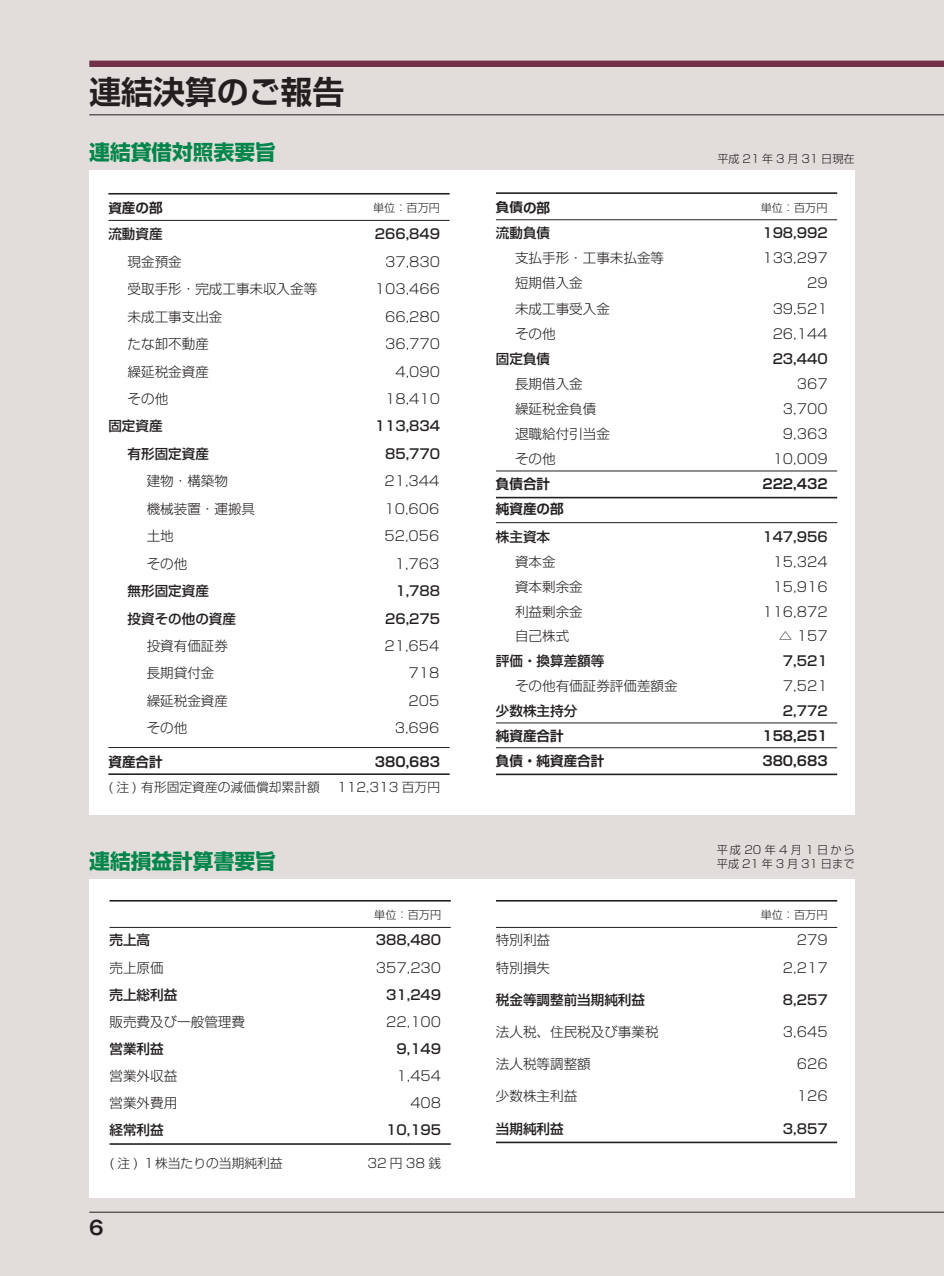
<style>
.page{position:relative;width:944px;height:1276px;background:#e2ddda}
.page>*{position:absolute;margin:0;border:0;box-sizing:border-box;transform-origin:0 0}
.t1{font:700 31.95px "Shin Go Pr 6 N De";color:#231f20}
.t2{font:700 20.7px "Shin Go Pr 6 N";color:#00854a}
.t3{font:700 19.12px "Gothic MB101 Pr 6 N De";color:#231f20}
.t4{font:300 13.5px "Shin Go Pr 6 N";color:#231f20}
.t5{font:500 13.5px "Shin Go Pr 6 N";color:#231f20}
.t6{font:700 13.5px "Shin Go Pr 6 N De";color:#231f20}
.t7{font:300 12.83px "Shin Go Pr 6 N";color:#231f20}
.t8{font:700 12.83px "Shin Go Pr 6 N De";color:#231f20;scale:1.05 1}
.t9{font:300 11.25px "Shin Go Pr 6 N";letter-spacing:.015em;color:#231f20}
.t10{font:300 11.25px/13.5px "Shin Go Pr 6 N";letter-spacing:.255em;color:#231f20}
.t11{font:300 11.25px "Shin Go Pr 6 N";letter-spacing:.25em;color:#231f20}
.s1{font-size:12.83px}
.s2{font-size:13.5px}
</style>
<div class="page">
<hr style="left:89px;top:1211px;width:855px;height:1px;background:#231f20">
<div style="left:89px;top:61px;width:855px;height:6px;background:#723147"></div>
<hr style="left:89px;top:114px;width:855px;height:1px;background:#231f20">
<div style="left:89px;top:879px;width:766px;height:319px;background:#fff"></div>
<div style="left:89px;top:170px;width:766px;height:644px;background:#fff"></div>
<hr style="left:110px;top:900px;width:341px;height:1px;background:#231f20">
<hr style="left:110px;top:927px;width:341px;height:1px;background:#231f20">
<hr style="left:110px;top:1143px;width:341px;height:1px;background:#231f20">
<hr style="left:496px;top:900px;width:341px;height:1px;background:#231f20">
<hr style="left:496px;top:927px;width:341px;height:1px;background:#231f20">
<hr style="left:496px;top:1141px;width:341px;height:2px;background:#231f20">
<hr style="left:108px;top:193px;width:342px;height:2px;background:#231f20">
<hr style="left:108px;top:220px;width:342px;height:1px;background:#231f20">
<hr style="left:108px;top:747px;width:342px;height:1px;background:#231f20">
<hr style="left:108px;top:773px;width:342px;height:2px;background:#231f20">
<hr style="left:496px;top:192px;width:341px;height:2px;background:#231f20">
<hr style="left:496px;top:219px;width:341px;height:1px;background:#231f20">
<hr style="left:496px;top:470px;width:341px;height:1px;background:#231f20">
<hr style="left:496px;top:497px;width:341px;height:1px;background:#231f20">
<hr style="left:496px;top:522px;width:341px;height:1px;background:#231f20">
<hr style="left:496px;top:722px;width:341px;height:1px;background:#231f20">
<hr style="left:496px;top:747px;width:341px;height:1px;background:#231f20">
<hr style="left:496px;top:773px;width:341px;height:2px;background:#231f20">
<h1 class="t1" style="left:89px;top:66px;width:257px">連結決算のご報告</h1>
<h2 class="t2" style="left:89px;top:135px;width:188px">連結貸借対照表要旨</h2>
<p class="t6" style="left:108px;top:197px;width:56px"><span class="s1">資</span>産の部</p>
<p class="t9" style="left:373px;top:199px;width:68px">単位：百万円</p>
<p class="t5" style="left:108px;top:223px;width:56px">流動資産</p>
<p class="t5" style="left:375px;top:223px;width:67px">266,849</p>
<p class="t4" style="left:128px;top:250px;width:56px">現金預金</p>
<p class="t4" style="left:385px;top:250px;width:56px">37,830</p>
<p class="t4" style="left:128px;top:278px;width:191px">受取手形・完成工事未収入金等</p>
<p class="t4" style="left:375px;top:278px;width:67px">103,466</p>
<p class="t4" style="left:128px;top:305px;width:96px">未成工事支出金</p>
<p class="t4" style="left:385px;top:305px;width:56px">66,280</p>
<p class="t4" style="left:128px;top:333px;width:83px">たな卸不動産</p>
<p class="t4" style="left:385px;top:333px;width:56px">36,770</p>
<p class="t4" style="left:128px;top:360px;width:83px">繰延税金資産</p>
<p class="t4" style="left:395px;top:360px;width:46px">4,090</p>
<p class="t4" style="left:128px;top:388px;width:42px">その他</p>
<p class="t4" style="left:385px;top:388px;width:56px">18,410</p>
<p class="t5" style="left:108px;top:415px;width:56px">固定資産</p>
<p class="t5" style="left:375px;top:415px;width:67px">113,834</p>
<p class="t5" style="left:128px;top:443px;width:83px">有形固定資産</p>
<p class="t5" style="left:385px;top:443px;width:56px">85,770</p>
<p class="t4" style="left:147px;top:470px;width:83px">建物･構築物</p>
<p class="t4" style="left:384px;top:470px;width:56px">21,344</p>
<p class="t4" style="left:147px;top:497px;width:110px">機械装置･運搬具</p>
<p class="t4" style="left:384px;top:497px;width:56px">10,606</p>
<p class="t4" style="left:147px;top:525px;width:29px">土地</p>
<p class="t4" style="left:384px;top:525px;width:56px">52,056</p>
<p class="t4" style="left:147px;top:552px;width:42px">その他</p>
<p class="t4" style="left:395px;top:552px;width:46px">1,763</p>
<p class="t5" style="left:128px;top:580px;width:83px">無形固定資産</p>
<p class="t5" style="left:395px;top:580px;width:46px">1,788</p>
<p class="t5" style="left:128px;top:607px;width:110px">投資その他の資産</p>
<p class="t5" style="left:385px;top:607px;width:56px">26,275</p>
<p class="t4" style="left:147px;top:635px;width:83px">投資有価証券</p>
<p class="t4" style="left:384px;top:635px;width:56px">21,654</p>
<p class="t4" style="left:147px;top:662px;width:69px">長期貸付金</p>
<p class="t4" style="left:408px;top:662px;width:32px">718</p>
<p class="t4" style="left:147px;top:689px;width:83px">繰延税金資産</p>
<p class="t4" style="left:409px;top:689px;width:32px">205</p>
<p class="t4" style="left:147px;top:717px;width:42px">その他</p>
<p class="t4" style="left:395px;top:717px;width:46px">3,696</p>
<p class="t6" style="left:108px;top:751px;width:56px">資産合計</p>
<p class="t6" style="left:375px;top:751px;width:67px">380,683</p>
<p class="t7" style="left:108px;top:776px;width:213px">( 注 ) 有形固定資産の減価償却累計額</p>
<p class="t7" style="left:337px;top:776px;width:104px">112,313 百万円</p>
<h2 class="t2" style="left:89px;top:844px;width:188px">連結損益計算書要旨</h2>
<p class="t9" style="left:374px;top:905px;width:68px">単位：百万円</p>
<p class="t5" style="left:110px;top:929px;width:42px">売上高</p>
<p class="t5" style="left:376px;top:929px;width:67px">388,480</p>
<p class="t4" style="left:110px;top:956px;width:56px">売上原価</p>
<p class="t4" style="left:376px;top:956px;width:67px">357,230</p>
<p class="t5" style="left:110px;top:983px;width:69px">売上総利益</p>
<p class="t5" style="left:386px;top:983px;width:56px">31,249</p>
<p class="t4" style="left:110px;top:1010px;width:137px">販売費及び一般管理費</p>
<p class="t4" style="left:386px;top:1010px;width:56px">22,100</p>
<p class="t5" style="left:110px;top:1037px;width:56px">営業利益</p>
<p class="t5" style="left:397px;top:1037px;width:46px">9,149</p>
<p class="t4" style="left:110px;top:1064px;width:69px">営業外収益</p>
<p class="t4" style="left:397px;top:1064px;width:46px">1,454</p>
<p class="t4" style="left:110px;top:1092px;width:69px">営業外費用</p>
<p class="t4" style="left:410px;top:1092px;width:32px">408</p>
<p class="t5" style="left:110px;top:1119px;width:56px">経常利益</p>
<p class="t5" style="left:386px;top:1119px;width:56px">10,195</p>
<p class="t7" style="left:110px;top:1152px;width:175px">( 注 ) １株当たりの当期純利益</p>
<p class="t7" style="left:367px;top:1152px;width:75px">32円38銭</p>
<h3 class="t3" style="left:89px;top:1212px;width:16px">6</h3>
<p class="t11" style="left:717px;top:150px;width:139px">平成21年3月31日現在</p>
<p class="t8" style="left:496px;top:197px;width:53px">負債<span class="s2">の部</span></p>
<p class="t9" style="left:761px;top:198px;width:68px">単位：百万円</p>
<p class="t5" style="left:496px;top:222px;width:56px">流動負債</p>
<p class="t5" style="left:762px;top:222px;width:67px">198,992</p>
<p class="t4" style="left:515px;top:247px;width:151px">支払手形・工事未払金等</p>
<p class="t4" style="left:762px;top:247px;width:67px">133,297</p>
<p class="t4" style="left:515px;top:272px;width:69px">短期借入金</p>
<p class="t4" style="left:807px;top:272px;width:22px">29</p>
<p class="t4" style="left:515px;top:297px;width:96px">未成工事受入金</p>
<p class="t4" style="left:773px;top:297px;width:56px">39,521</p>
<p class="t4" style="left:515px;top:322px;width:42px">その他</p>
<p class="t4" style="left:773px;top:322px;width:56px">26,144</p>
<p class="t5" style="left:496px;top:347px;width:56px">固定負債</p>
<p class="t5" style="left:773px;top:347px;width:56px">23,440</p>
<p class="t4" style="left:515px;top:372px;width:69px">長期借入金</p>
<p class="t4" style="left:797px;top:372px;width:32px">367</p>
<p class="t4" style="left:515px;top:397px;width:83px">繰延税金負債</p>
<p class="t4" style="left:783px;top:397px;width:46px">3,700</p>
<p class="t4" style="left:515px;top:422px;width:96px">退職給付引当金</p>
<p class="t4" style="left:783px;top:422px;width:46px">9,363</p>
<p class="t4" style="left:515px;top:447px;width:42px">その他</p>
<p class="t4" style="left:773px;top:447px;width:56px">10,009</p>
<p class="t6" style="left:496px;top:472px;width:56px">負債合計</p>
<p class="t6" style="left:762px;top:472px;width:67px">222,432</p>
<p class="t6" style="left:496px;top:498px;width:69px">純資産の部</p>
<p class="t5" style="left:496px;top:526px;width:56px">株主資本</p>
<p class="t5" style="left:762px;top:526px;width:67px">147,956</p>
<p class="t4" style="left:515px;top:551px;width:42px">資本金</p>
<p class="t4" style="left:773px;top:551px;width:56px">15,324</p>
<p class="t4" style="left:515px;top:575px;width:69px">資本剰余金</p>
<p class="t4" style="left:773px;top:575px;width:56px">15,916</p>
<p class="t4" style="left:515px;top:600px;width:69px">利益剰余金</p>
<p class="t4" style="left:762px;top:600px;width:67px">116,872</p>
<p class="t4" style="left:515px;top:625px;width:56px">自己株式</p>
<p class="t4" style="left:779px;top:625px;width:50px">△ 157</p>
<p class="t5" style="left:496px;top:650px;width:110px">評価・換算差額等</p>
<p class="t5" style="left:783px;top:650px;width:46px">7,521</p>
<p class="t4" style="left:515px;top:675px;width:164px">その他有価証券評価差額金</p>
<p class="t4" style="left:783px;top:675px;width:46px">7,521</p>
<p class="t5" style="left:496px;top:699px;width:83px">少数株主持分</p>
<p class="t5" style="left:783px;top:699px;width:46px">2,772</p>
<p class="t6" style="left:496px;top:724px;width:69px">純資産合計</p>
<p class="t6" style="left:762px;top:724px;width:67px">158,251</p>
<p class="t6" style="left:496px;top:749px;width:110px">負債・純資産合計</p>
<p class="t6" style="left:762px;top:749px;width:67px">380,683</p>
<p class="t10" style="left:717px;top:842px;width:139px">平成20年4月1日から平成21年3月31日まで</p>
<p class="t9" style="left:761px;top:905px;width:68px">単位：百万円</p>
<p class="t4" style="left:496px;top:929px;width:56px">特別利益</p>
<p class="t4" style="left:797px;top:929px;width:32px">279</p>
<p class="t4" style="left:496px;top:956px;width:56px">特別損失</p>
<p class="t4" style="left:783px;top:956px;width:46px">2,217</p>
<p class="t5" style="left:496px;top:988px;width:151px">税金等調整前当期純利益</p>
<p class="t5" style="left:783px;top:988px;width:46px">8,257</p>
<p class="t4" style="left:496px;top:1020px;width:164px">法人税、住民税及び事業税</p>
<p class="t4" style="left:783px;top:1020px;width:46px">3,645</p>
<p class="t4" style="left:496px;top:1053px;width:96px">法人税等調整額</p>
<p class="t4" style="left:797px;top:1053px;width:32px">626</p>
<p class="t4" style="left:496px;top:1085px;width:83px">少数株主利益</p>
<p class="t4" style="left:797px;top:1085px;width:32px">126</p>
<p class="t5" style="left:496px;top:1117px;width:69px">当期純利益</p>
<p class="t5" style="left:783px;top:1117px;width:46px">3,857</p>
</div>
